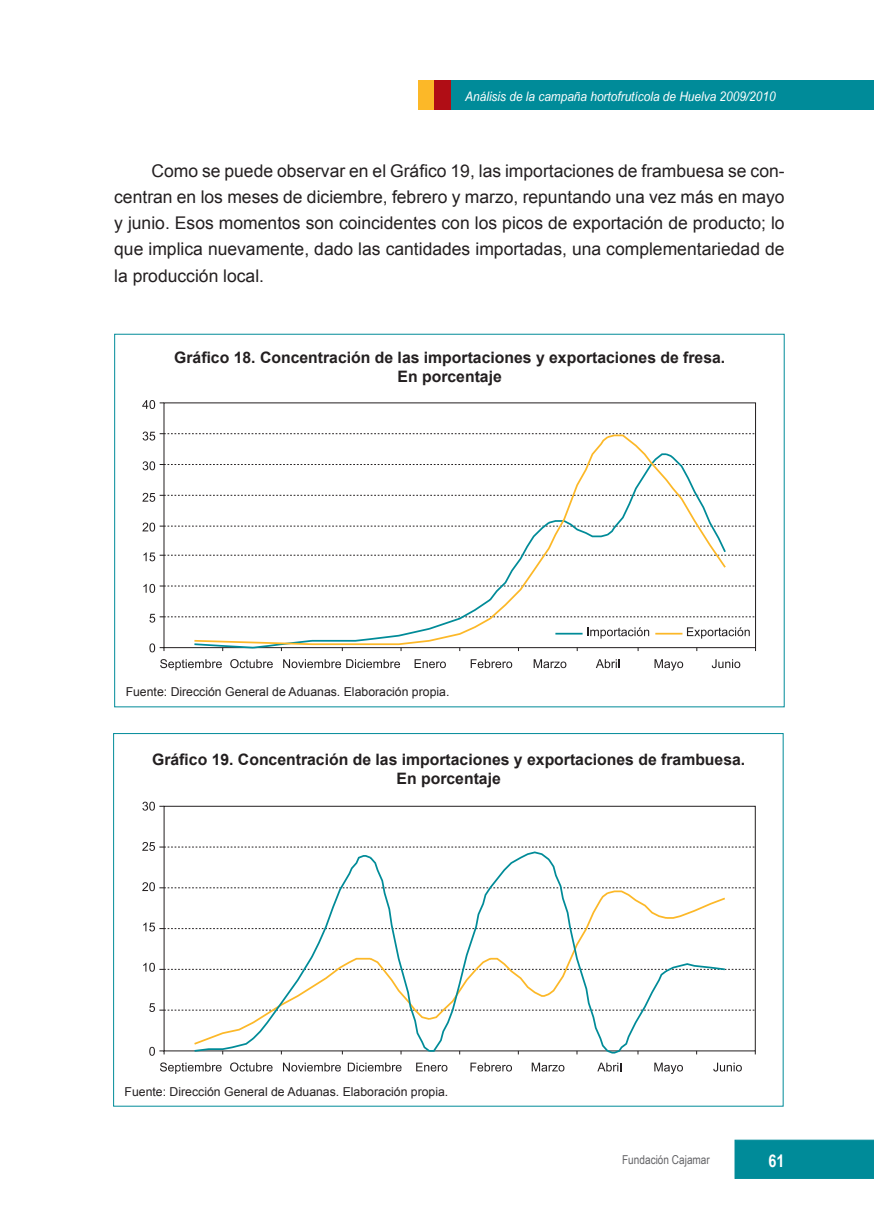
<style>
.page{position:relative;width:874px;height:1221px;background:#fff}
.page>*{position:absolute;margin:0;border:0;box-sizing:border-box;transform-origin:0 0}
.t1{font:17.5px/26.2px "Arial";color:#231f20;text-align:justify}
.t2{font:700 17.5px "Arial Narrow";color:#fff}
.t3{font:700 15.75px/18.9px "Arial";color:#231f20;text-align:center}
.t4{font:italic 13.12px "Arial Narrow";color:#fff;scale:1.1 1}
.t5{font:12.25px "Arial";color:#231f20}
.t6{font:12.25px "Arial Narrow";color:#636366}
</style>
<div class="page">
<div style="left:418px;top:80px;width:455px;height:30px;background:#008b99"></div>
<div style="left:418px;top:80px;width:16px;height:30px;background:#fcb828"></div>
<div style="left:434px;top:80px;width:16px;height:30px;background:#b00d15"></div>
<div style="left:734px;top:1139px;width:139px;height:39px;background:#008b99"></div>
<svg style="left:160px;top:659px;width:62px;height:11px"></svg>
<svg style="left:230px;top:659px;width:43px;height:9px"></svg>
<svg style="left:283px;top:659px;width:117px;height:9px"></svg>
<svg style="left:414px;top:659px;width:31px;height:9px"></svg>
<svg style="left:470px;top:659px;width:42px;height:9px"></svg>
<svg style="left:533px;top:659px;width:33px;height:9px"></svg>
<svg style="left:595px;top:659px;width:24px;height:9px"></svg>
<svg style="left:654px;top:659px;width:28px;height:11px"></svg>
<svg style="left:711px;top:659px;width:29px;height:9px"></svg>
<svg style="left:468px;top:440px;width:258px;height:173px"></svg>
<svg style="left:149px;top:613px;width:606px;height:39px"></svg>
<svg style="left:143px;top:584px;width:612px;height:9px"></svg>
<svg style="left:143px;top:552px;width:612px;height:9px"></svg>
<svg style="left:142px;top:522px;width:613px;height:9px"></svg>
<svg style="left:142px;top:493px;width:613px;height:9px"></svg>
<svg style="left:142px;top:461px;width:613px;height:9px"></svg>
<svg style="left:142px;top:431px;width:613px;height:9px"></svg>
<svg style="left:142px;top:400px;width:22px;height:9px"></svg>
<svg style="left:160px;top:1062px;width:61px;height:11px"></svg>
<svg style="left:230px;top:1062px;width:42px;height:9px"></svg>
<svg style="left:283px;top:1062px;width:58px;height:9px"></svg>
<svg style="left:347px;top:1062px;width:54px;height:9px"></svg>
<svg style="left:416px;top:1062px;width:31px;height:9px"></svg>
<svg style="left:470px;top:1062px;width:41px;height:9px"></svg>
<svg style="left:531px;top:1062px;width:33px;height:9px"></svg>
<svg style="left:597px;top:1062px;width:22px;height:9px"></svg>
<svg style="left:654px;top:1062px;width:28px;height:11px"></svg>
<svg style="left:713px;top:1062px;width:28px;height:9px"></svg>
<svg style="left:192px;top:851px;width:534px;height:203px"></svg>
<svg style="left:149px;top:1046px;width:16px;height:9px"></svg>
<svg style="left:149px;top:1003px;width:606px;height:8px"></svg>
<svg style="left:143px;top:962px;width:612px;height:9px"></svg>
<svg style="left:143px;top:922px;width:612px;height:9px"></svg>
<svg style="left:142px;top:882px;width:613px;height:9px"></svg>
<svg style="left:142px;top:841px;width:613px;height:9px"></svg>
<svg style="left:142px;top:801px;width:22px;height:9px"></svg>
<p class="t4" style="left:465px;top:87px;width:283px">Análisis de la campaña hortofrutícola de Huelva 2009/2010</p>
<p class="t1" style="left:114px;top:157px;width:671px;text-indent:37px">Como se puede observar en el Gráfico 19, las importaciones de frambuesa se con&shy;centran en los meses de diciembre, febrero y marzo, repuntando una vez más en mayo y junio. Esos momentos son coincidentes con los picos de exportación de producto; lo que implica nuevamente, dado las cantidades importadas, una complementariedad de la producción local.</p>
<p class="t3" style="left:174px;top:349px;width:552px">Gráfico 18. Concentración de las importaciones y exportaciones de fresa.<br>En porcentaje</p>
<p class="t5" style="left:126px;top:683px;width:325px">Fuente: Dirección General de Aduanas. Elaboración propia.</p>
<p class="t3" style="left:152px;top:750px;width:594px">Gráfico 19. Concentración de las importaciones y exportaciones de frambuesa.<br>En porcentaje</p>
<p class="t5" style="left:125px;top:1083px;width:325px">Fuente: Dirección General de Aduanas. Elaboración propia.</p>
<p class="t6" style="left:622px;top:1150px;width:89px">Fundación Cajamar</p>
<p class="t2" style="left:768px;top:1147px;width:17px">61</p>
</div>
